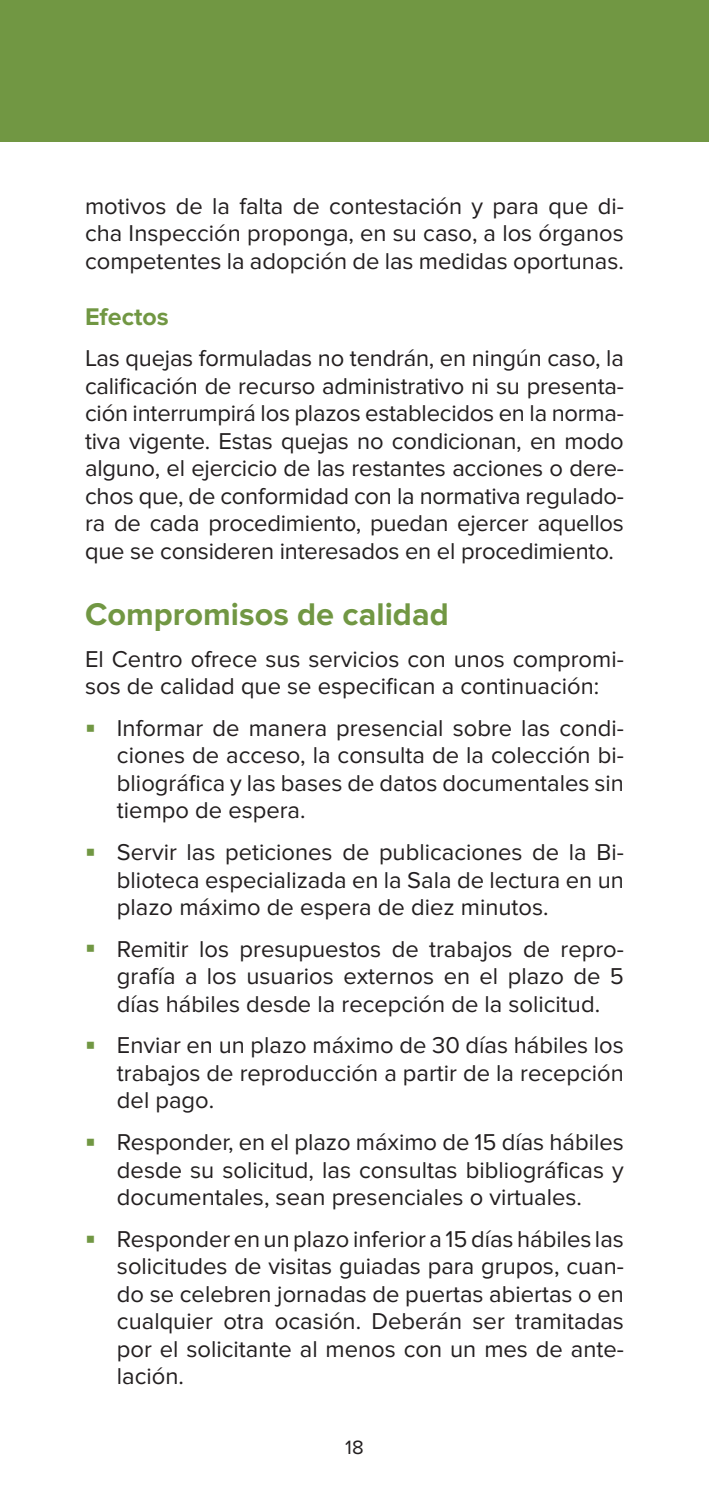
<style>
.page{position:relative;width:709px;height:1489px;background:#fff}
.page>*{position:absolute;margin:0;border:0;box-sizing:border-box;transform-origin:0 0}
._06_01_Epígrafe{font:700 32.5px "Proxima Nova";color:#719743}
._06_02_Subepígrafe{font:700 25px "Proxima Nova";color:#719743}
._07_Texto_gneral{font:23.75px/27.5px "Proxima Nova";color:#231f20;text-align:justify}
.t1{font:20px "Proxima Nova";color:#231f20}
</style>
<div class="page">
<div style="left:0;top:0;width:709px;height:142px;background:#719743"></div>
<p class="_07_Texto_gneral" style="left:85px;top:192px;width:540px">motivos de la falta de contestación y para que di&shy;cha Inspección proponga, en su caso, a los órganos competentes la adopción de las medidas oportunas.</p>
<p class="_06_02_Subepígrafe" style="left:85px;top:305px;width:85px">Efectos</p>
<p class="_07_Texto_gneral" style="left:85px;top:345px;width:540px">Las quejas formuladas no tendrán, en ningún caso, la calificación de recurso administrativo ni su presenta&shy;ción interrumpirá los plazos establecidos en la norma&shy;tiva vigente. Estas quejas no condicionan, en modo alguno, el ejercicio de las restantes acciones o dere&shy;chos que, de conformidad con la normativa regulado&shy;ra de cada procedimiento, puedan ejercer aquellos que se consideren interesados en el procedimiento.</p>
<p class="_06_01_Epígrafe" style="left:85px;top:599px;width:365px">Compromisos de calidad</p>
<p class="_07_Texto_gneral" style="left:85px;top:645px;width:540px">El Centro ofrece sus servicios con unos compromi&shy;sos de calidad que se especifican a continuación:</p>
<p class="_07_Texto_gneral" style="left:117px;top:714px;width:508px">Informar de manera presencial sobre las condi&shy;ciones de acceso, la consulta de la colección bi&shy;bliográfica y las bases de datos documentales sin tiempo de espera.</p>
<p class="_07_Texto_gneral" style="left:117px;top:838px;width:508px">Servir las peticiones de publicaciones de la Bi&shy;blioteca especializada en la Sala de lectura en un plazo máximo de espera de diez minutos.</p>
<p class="_07_Texto_gneral" style="left:117px;top:935px;width:508px">Remitir los presupuestos de trabajos de repro&shy;grafía a los usuarios externos en el plazo de 5 días hábiles desde la recepción de la solicitud.</p>
<p class="_07_Texto_gneral" style="left:117px;top:1032px;width:508px">Enviar en un plazo máximo de 30 días hábiles los trabajos de reproducción a partir de la recepción del pago.</p>
<p class="_07_Texto_gneral" style="left:117px;top:1128px;width:508px">Responder, en el plazo máximo de 15 días hábiles desde su solicitud, las consultas bibliográficas y documentales, sean presenciales o virtuales.</p>
<p class="_07_Texto_gneral" style="left:117px;top:1225px;width:508px">Responder en un plazo inferior a 15 días hábiles las solicitudes de visitas guiadas para grupos, cuan&shy;do se celebren jornadas de puertas abiertas o en cualquier otra ocasión. Deberán ser tramitadas por el solicitante al menos con un mes de ante&shy;lación.</p>
<p class="t1" style="left:345px;top:1436px;width:20px">18</p>
</div>
